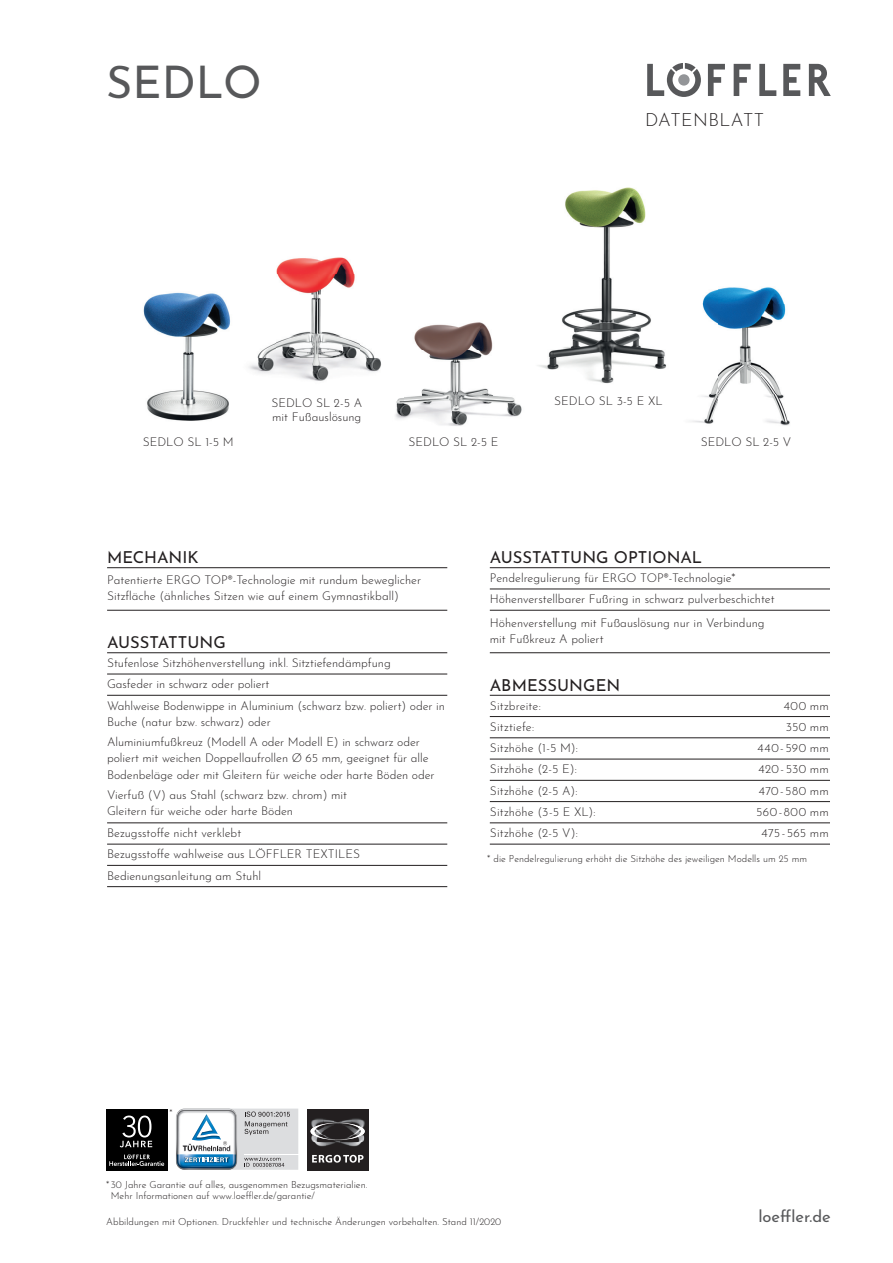
<style>
.page{position:relative;width:893px;height:1263px;background:#fff}
.page>*{position:absolute;margin:0;border:0;box-sizing:border-box;transform-origin:0 0}
.t1{font:45px "Josefin Sans";color:#57585a}
.t2{font:300 18px "Josefin Sans";letter-spacing:.025em;color:#231f20}
.t3{font:16.5px "Josefin Sans";color:#231f20}
.t4{font:16.5px "Josefin Sans";color:#57585a}
.t5{font:300 12px/21.3px "Josefin Sans";color:#231f20}
.t6{font:300 9.75px/10.5px "Josefin Sans";color:#231f20}
.t7{font:300 9.3px "Josefin Sans";color:#231f20}
</style>
<div class="page">
<svg style="left:708px;top:64px;width:17px;height:32px"></svg>
<svg style="left:734px;top:64px;width:17px;height:32px"></svg>
<svg style="left:783px;top:64px;width:17px;height:32px"></svg>
<svg style="left:809px;top:64px;width:22px;height:32px"></svg>
<svg style="left:647px;top:63px;width:54px;height:34px"></svg>
<svg style="left:759px;top:64px;width:17px;height:32px"></svg>
<div style="left:106px;top:1109px;width:61px;height:61px;background:#000"></div>
<svg style="left:120px;top:1115px;width:32px;height:32px"></svg>
<svg style="left:109px;top:1154px;width:55px;height:12px"></svg>
<svg style="left:176px;top:1108px;width:123px;height:62px"></svg>
<img style="left:538px;top:187px;width:129px;height:197px">
<img style="left:276px;top:257px;width:79px;height:60px">
<img style="left:248px;top:317px;width:133px;height:64px">
<img style="left:691px;top:287px;width:99px;height:139px">
<img style="left:414px;top:322px;width:79px;height:29px">
<img style="left:421px;top:351px;width:71px;height:44px">
<img style="left:395px;top:395px;width:127px;height:31px">
<img style="left:395px;top:395px;width:8px;height:6px">
<img style="left:143px;top:292px;width:88px;height:129px">
<div style="left:307px;top:1109px;width:61px;height:61px;background:#231f20"></div>
<svg style="left:312px;top:1155px;width:52px;height:7px"></svg>
<svg style="left:310px;top:1118px;width:55px;height:29px"></svg>
<hr style="left:107px;top:652px;width:340px;height:1px;background:#231f20">
<hr style="left:107px;top:674px;width:340px;height:1px;background:#231f20">
<hr style="left:107px;top:695px;width:340px;height:1px;background:#231f20">
<hr style="left:107px;top:823px;width:340px;height:1px;background:#231f20">
<hr style="left:107px;top:844px;width:340px;height:1px;background:#231f20">
<hr style="left:107px;top:865px;width:340px;height:1px;background:#231f20">
<hr style="left:107px;top:886px;width:340px;height:1px;background:#231f20">
<hr style="left:107px;top:567px;width:340px;height:1px;background:#231f20">
<hr style="left:107px;top:610px;width:340px;height:1px;background:#231f20">
<hr style="left:490px;top:801px;width:340px;height:1px;background:#231f20">
<hr style="left:490px;top:844px;width:340px;height:1px;background:#231f20">
<hr style="left:490px;top:823px;width:340px;height:1px;background:#231f20">
<hr style="left:490px;top:716px;width:340px;height:1px;background:#231f20">
<hr style="left:490px;top:737px;width:340px;height:1px;background:#231f20">
<hr style="left:490px;top:759px;width:340px;height:1px;background:#231f20">
<hr style="left:490px;top:780px;width:340px;height:1px;background:#231f20">
<hr style="left:490px;top:695px;width:340px;height:1px;background:#231f20">
<hr style="left:490px;top:567px;width:340px;height:1px;background:#231f20">
<hr style="left:490px;top:589px;width:340px;height:1px;background:#231f20">
<hr style="left:490px;top:610px;width:340px;height:1px;background:#231f20">
<hr style="left:490px;top:652px;width:340px;height:1px;background:#231f20">
<h1 class="t1" style="left:106px;top:44px;width:157px">SEDLO</h1>
<h2 class="t2" style="left:645px;top:106px;width:121px">DATENBLATT</h2>
<p class="t5" style="left:271px;top:394px;width:92px;line-height:14.4px">SEDLO SL 2-5 A mit Fußauslösung</p>
<p class="t5" style="left:554px;top:389px;width:110px">SEDLO SL 3-5 E XL</p>
<p class="t5" style="left:143px;top:430px;width:92px">SEDLO SL 1-5 M</p>
<p class="t5" style="left:701px;top:429px;width:92px">SEDLO SL 2-5 V</p>
<p class="t5" style="left:409px;top:429px;width:91px">SEDLO SL 2-5 E</p>
<h3 class="t3" style="left:107px;top:544px;width:93px">MECHANIK</h3>
<p class="t5" style="left:107px;top:570px;width:316px;line-height:16.5px">Patentierte ERGO TOP®-Technologie mit rundum beweglicher<br>Sitzfläche (ähnliches Sitzen wie auf einem Gymnastikball)</p>
<h3 class="t3" style="left:107px;top:629px;width:120px">AUSSTATTUNG</h3>
<p class="t5" style="left:107px;top:651px;width:339px">Stufenlose Sitzhöhenverstellung inkl. Sitztiefendämpfung<br>Gasfeder in schwarz oder poliert<br>Wahlweise Bodenwippe in Aluminium (schwarz bzw. poliert) oder in</p>
<p class="t5" style="left:107px;top:711px;width:314px;line-height:19.6px">Buche (natur bzw. schwarz) oder<br>Aluminiumfußkreuz (Modell A oder Modell E) in schwarz oder</p>
<p class="t5" style="left:107px;top:749px;width:329px;line-height:16.5px">poliert mit weichen Doppellaufrollen Ø 65 mm, geeignet für alle<br>Bodenbeläge oder mit Gleitern für weiche oder harte Böden oder</p>
<p class="t5" style="left:107px;top:785px;width:241px;line-height:16.5px">Vierfuß (V) aus Stahl (schwarz bzw. chrom) mit<br>Gleitern für weiche oder harte Böden</p>
<p class="t5" style="left:107px;top:821px;width:254px">Bezugsstoffe nicht verklebt<br>Bezugsstoffe wahlweise aus LÖFFLER TEXTILES<br>Bedienungsanleitung am Stuhl</p>
<h3 class="t3" style="left:490px;top:544px;width:214px">AUSSTATTUNG OPTIONAL</h3>
<p class="t5" style="left:490px;top:566px;width:286px">Pendelregulierung für ERGO TOP®-Technologie*<br>Höhenverstellbarer Fußring in schwarz pulverbeschichtet</p>
<p class="t5" style="left:490px;top:613px;width:276px;line-height:16.5px">Höhenverstellung mit Fußauslösung nur in Verbindung mit Fußkreuz A poliert</p>
<h3 class="t3" style="left:490px;top:671px;width:132px">ABMESSUNGEN</h3>
<p class="t5" style="left:490px;top:693px;width:53px">Sitzbreite:</p>
<p class="t5" style="left:784px;top:693px;width:47px">400 mm</p>
<p class="t5" style="left:490px;top:715px;width:46px">Sitztiefe:</p>
<p class="t5" style="left:786px;top:715px;width:45px">350 mm</p>
<p class="t5" style="left:490px;top:736px;width:90px">Sitzhöhe (1-5 M):</p>
<p class="t5" style="left:758px;top:736px;width:73px">440 - 590 mm</p>
<p class="t5" style="left:490px;top:757px;width:89px">Sitzhöhe (2-5 E):</p>
<p class="t5" style="left:758px;top:757px;width:72px">420 - 530 mm</p>
<p class="t5" style="left:490px;top:779px;width:89px">Sitzhöhe (2-5 A):</p>
<p class="t5" style="left:759px;top:779px;width:71px">470 - 580 mm</p>
<p class="t5" style="left:490px;top:800px;width:107px">Sitzhöhe (3-5 E XL):</p>
<p class="t5" style="left:756px;top:800px;width:74px">560 - 800 mm</p>
<p class="t5" style="left:490px;top:821px;width:90px">Sitzhöhe (2-5 V):</p>
<p class="t5" style="left:762px;top:821px;width:69px">475 - 565 mm</p>
<p class="t6" style="left:487px;top:852px;width:321px">* die Pendelregulierung erhöht die Sitzhöhe des jeweiligen Modells um 25 mm</p>
<p class="t7" style="left:169px;top:1105px;width:5px">*</p>
<p class="t6" style="left:111px;top:1179px;width:258px;text-indent:-4px">* 30 Jahre Garantie auf alles, ausgenommen Bezugsmaterialien.<br>Mehr Informationen auf www.loeffler.de/garantie/</p>
<p class="t6" style="left:106px;top:1215px;width:396px">Abbildungen mit Optionen. Druckfehler und technische Änderungen vorbehalten. Stand 11/2020</p>
<h3 class="t4" style="left:758px;top:1203px;width:74px">loeffler.de</h3>
</div>
